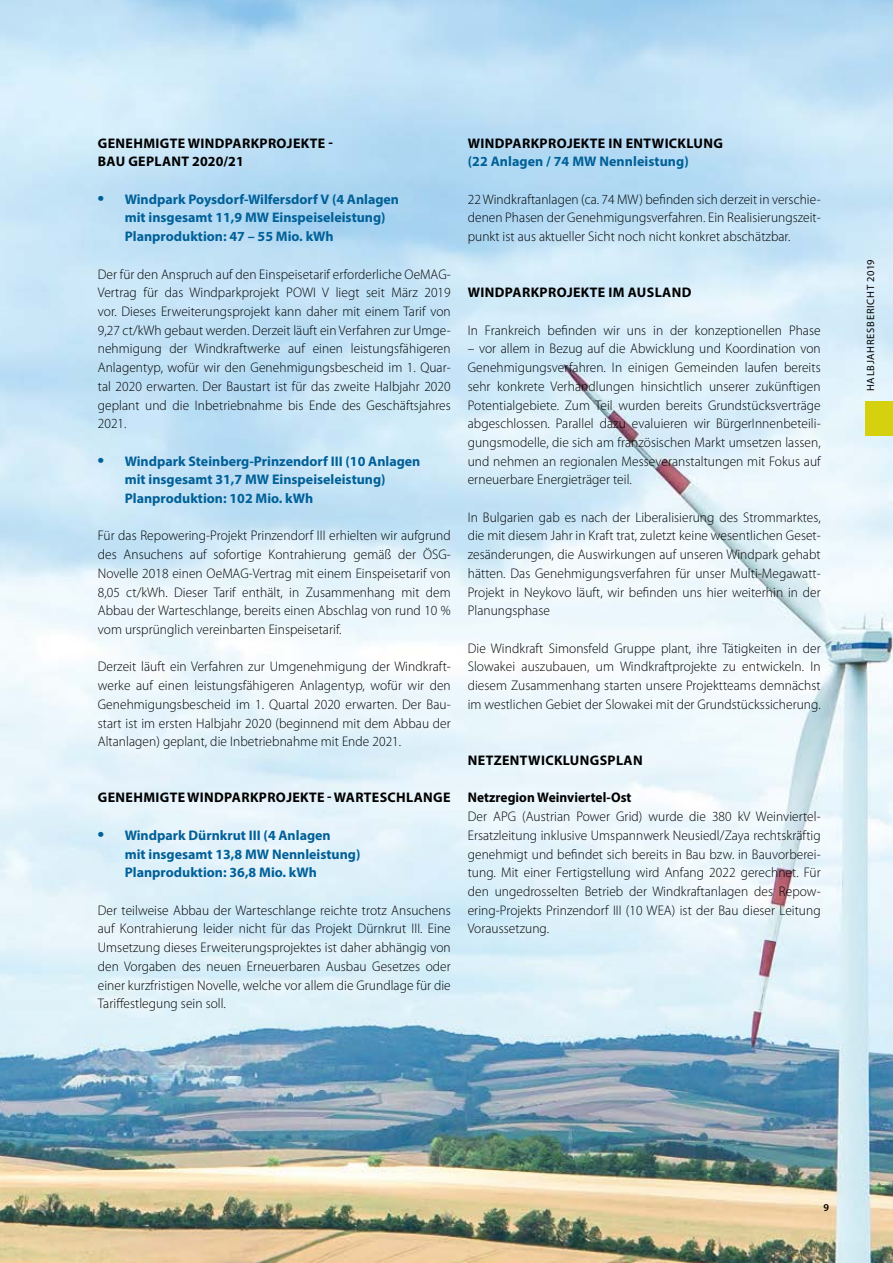
<style>
.page{position:relative;width:893px;height:1263px;background:#fff}
.page>*{position:absolute;margin:0;border:0;box-sizing:border-box;transform-origin:0 0}
.t1{font:300 13.95px/18.8px "Myriad Pro";letter-spacing:.005em;color:#000;text-align:justify;scale:.96 1}
.t2{font:700 13.95px/18.8px "Myriad Pro";color:#006098}
.t3{font:700 13.95px/18.8px "Myriad Pro";letter-spacing:.025em;color:#000}
.t4{font:700 13.95px "Myriad Pro";letter-spacing:.005em;color:#000;scale:.96 1}
.t5{font:10.5px "Myriad Pro";letter-spacing:.07em;color:#000}
.t6{font:600 10.5px "Myriad Pro";color:#000}
.s1{font-family:"Times";font-size:18px}
</style>
<div class="page">
<img style="left:0;top:0;width:893px;height:1263px">
<div style="left:865px;top:402px;width:28px;height:34px;background:#d5d10e"></div>
<p class="t3" style="left:98px;top:133px;width:237px">GENEHMIGTE WINDPARKPROJEKTE -<br>BAU GEPLANT 2020/21</p>
<p class="t2" style="left:125px;top:189px;width:276px;text-indent:-27px"><span class="s1">•</span> Windpark Poysdorf-Wilfersdorf V (4 Anlagen mit insgesamt 11,9 MW Einspeiseleistung)<br>Planproduktion: 47 – 55 Mio. kWh</p>
<p class="t1" style="left:98px;top:264px;width:369px">Der für den Anspruch auf den Einspeisetarif erforderliche OeMAG-Vertrag für das Windparkprojekt POWI V liegt seit März 2019 vor. Dieses Erweiterungsprojekt kann daher mit einem Tarif von 9,27 ct/kWh gebaut werden. Derzeit läuft ein Verfahren zur Umge&shy;nehmigung der Windkraftwerke auf einen leistungsfähigeren Anlagentyp, wofür wir den Genehmigungsbescheid im 1. Quar&shy;tal 2020 erwarten. Der Baustart ist für das zweite Halbjahr 2020 geplant und die Inbetriebnahme bis Ende des Geschäftsjahres 2021.</p>
<p class="t2" style="left:125px;top:451px;width:297px;text-indent:-27px"><span class="s1">•</span> Windpark Steinberg-Prinzendorf III (10 Anlagen mit insgesamt 31,7 MW Einspeiseleistung)<br>Planproduktion: 102 Mio. kWh</p>
<p class="t1" style="left:98px;top:526px;width:369px">Für das Repowering-Projekt Prinzendorf III erhielten wir aufgrund des Ansuchens auf sofortige Kontrahierung gemäß der ÖSG-Novelle 2018 einen OeMAG-Vertrag mit einem Einspeisetarif von 8,05 ct/kWh. Dieser Tarif enthält, in Zusammenhang mit dem Abbau der Warteschlange, bereits einen Abschlag von rund 10 % vom ursprünglich vereinbarten Einspeisetarif.</p>
<p class="t1" style="left:98px;top:657px;width:369px">Derzeit läuft ein Verfahren zur Umgenehmigung der Windkraft&shy;werke auf einen leistungsfähigeren Anlagentyp, wofür wir den Genehmigungsbescheid im 1. Quartal 2020 erwarten. Der Bau&shy;start ist im ersten Halbjahr 2020 (beginnend mit dem Abbau der Altanlagen) geplant, die Inbetriebnahme mit Ende 2021.</p>
<p class="t3" style="left:98px;top:788px;width:354px">GENEHMIGTE WINDPARKPROJEKTE - WARTESCHLANGE</p>
<p class="t2" style="left:125px;top:825px;width:237px;text-indent:-27px"><span class="s1">•</span> Windpark Dürnkrut III (4 Anlagen<br>mit insgesamt 13,8 MW Nennleistung)<br>Planproduktion: 36,8 Mio. kWh</p>
<p class="t1" style="left:98px;top:900px;width:369px">Der teilweise Abbau der Warteschlange reichte trotz Ansuchens auf Kontrahierung leider nicht für das Projekt Dürnkrut III. Eine Umsetzung dieses Erweiterungsprojektes ist daher abhängig von den Vorgaben des neuen Erneuerbaren Ausbau Gesetzes oder einer kurzfristigen Novelle, welche vor allem die Grundlage für die Tariffestlegung sein soll.</p>
<p class="t3" style="left:468px;top:133px;width:257px">WINDPARKPROJEKTE IN ENTWICKLUNG</p>
<p class="t2" style="left:468px;top:152px;width:222px">(22 Anlagen / 74 MW Nennleistung)</p>
<p class="t1" style="left:468px;top:190px;width:369px">22 Windkraftanlagen (ca. 74 MW) befinden sich derzeit in verschie&shy;denen Phasen der Genehmigungsverfahren. Ein Realisierungszeit&shy;punkt ist aus aktueller Sicht noch nicht konkret abschätzbar.</p>
<p class="t3" style="left:468px;top:283px;width:225px">WINDPARKPROJEKTE IM AUSLAND</p>
<p class="t1" style="left:468px;top:320px;width:369px">In Frankreich befinden wir uns in der konzeptionellen Phase</p>
<p class="t1" style="left:468px;top:339px;width:369px">– vor allem in Bezug auf die Abwicklung und Koordination von Genehmigungsverfahren. In einigen Gemeinden laufen bereits sehr konkrete Verhandlungen hinsichtlich unserer zukünftigen Potentialgebiete. Zum Teil wurden bereits Grundstücksverträge abgeschlossen. Parallel dazu evaluieren wir BürgerInnenbeteili&shy;gungsmodelle, die sich am französischen Markt umsetzen lassen, und nehmen an regionalen Messeveranstaltungen mit Fokus auf erneuerbare Energieträger teil.</p>
<p class="t1" style="left:468px;top:508px;width:369px">In Bulgarien gab es nach der Liberalisierung des Strommarktes, die mit diesem Jahr in Kraft trat, zuletzt keine wesentlichen Geset&shy;zesänderungen, die Auswirkungen auf unseren Windpark gehabt hätten. Das Genehmigungsverfahren für unser Multi-Megawatt-Projekt in Neykovo läuft, wir befinden uns hier weiterhin in der Planungsphase</p>
<p class="t1" style="left:468px;top:639px;width:369px">Die Windkraft Simonsfeld Gruppe plant, ihre Tätigkeiten in der Slowakei auszubauen, um Windkraftprojekte zu entwickeln. In diesem Zusammenhang starten unsere Projektteams demnächst im westlichen Gebiet der Slowakei mit der Grundstückssicherung.</p>
<p class="t3" style="left:468px;top:750px;width:176px">NETZENTWICKLUNGSPLAN</p>
<p class="t4" style="left:468px;top:789px;width:172px">Netzregion Weinviertel-Ost</p>
<p class="t1" style="left:468px;top:807px;width:369px">Der APG (Austrian Power Grid) wurde die 380 kV Weinviertel-Ersatzleitung inklusive Umspannwerk Neusiedl/Zaya rechtskräftig genehmigt und befindet sich bereits in Bau bzw. in Bauvorberei&shy;tung. Mit einer Fertigstellung wird Anfang 2022 gerechnet. Für den ungedrosselten Betrieb der Windkraftanlagen des Repow&shy;ering-Projekts Prinzendorf III (10 WEA) ist der Bau dieser Leitung Voraussetzung.</p>
<p class="t5" style="left:864px;top:391px;width:133px;rotate:-90deg">HALBJAHRESBERICHT 2019</p>
<p class="t6" style="left:824px;top:1201px;width:7px">9</p>
</div>
